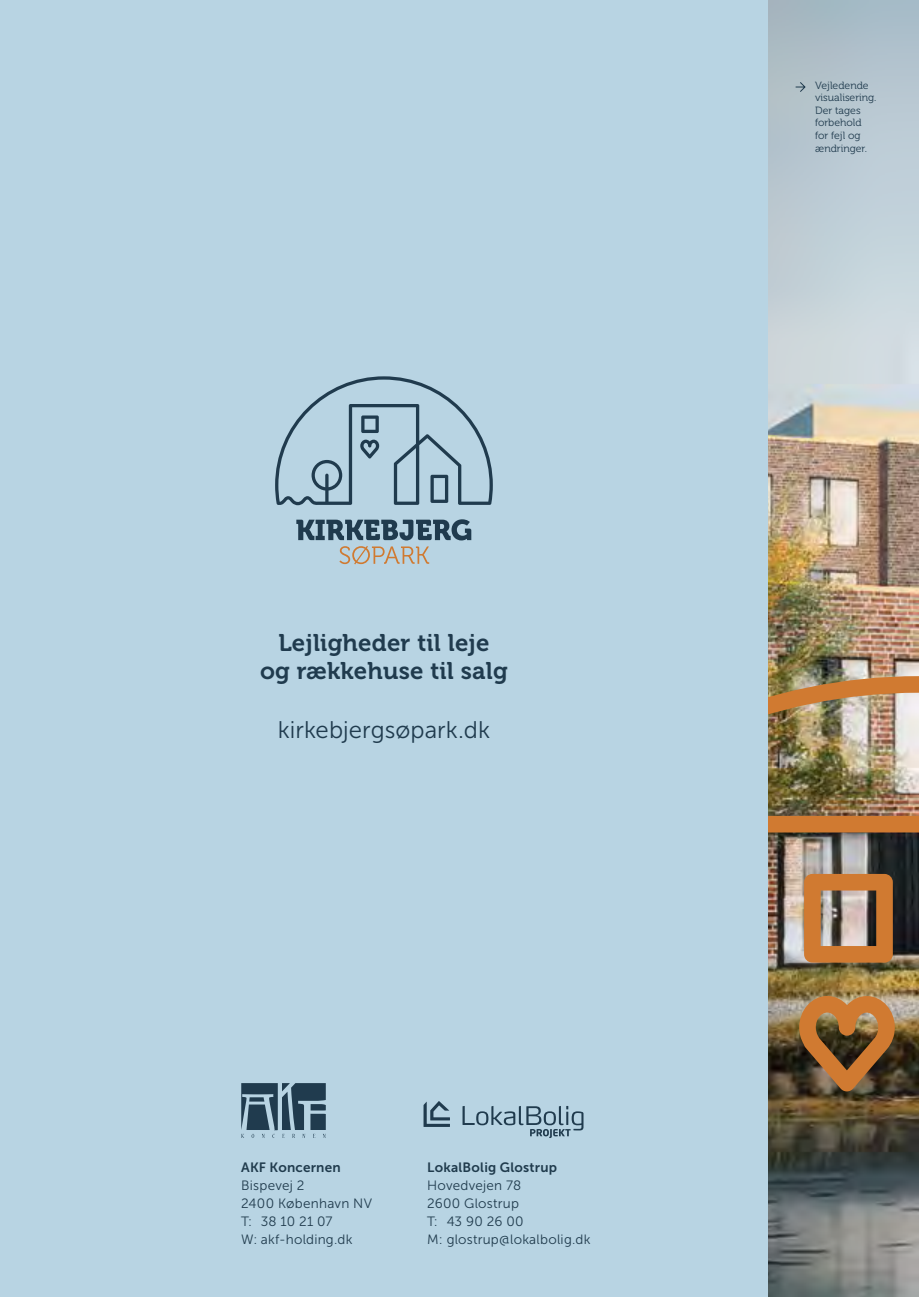
<style>
.page{position:relative;width:919px;height:1297px;background:#fff}
.page>*{position:absolute;margin:0;border:0;box-sizing:border-box;transform-origin:0 0}
.t1{font:24px/27.8px "Museo 700";letter-spacing:.01em;color:#203b4e;text-align:center}
.t2{font:24px "Museo Sans 300";color:#203b4e}
.t3{font:13.5px/18px "Museo Sans 300";letter-spacing:.015em;color:#203b4d}
.t4{font:13.5px "Museo Sans 700";letter-spacing:.02em;color:#203b4d}
.t5{font:10.5px/12.6px "Museo 300";color:#203b4e}
</style>
<div class="page">
<img style="left:767px;top:0;width:151px;height:676px">
<img style="left:767px;top:676px;width:151px;height:621px">
<div style="left:0;top:0;width:767px;height:1297px;background:#b8d4e3"></div>
<svg style="left:296px;top:519px;width:175px;height:21px"></svg>
<svg style="left:339px;top:546px;width:90px;height:18px"></svg>
<svg style="left:275px;top:376px;width:218px;height:130px"></svg>
<svg style="left:241px;top:1083px;width:85px;height:55px"></svg>
<svg style="left:423px;top:1101px;width:27px;height:26px"></svg>
<svg style="left:462px;top:1106px;width:121px;height:32px"></svg>
<svg style="left:794px;top:81px;width:12px;height:12px"></svg>
<h1 class="t1" style="left:260px;top:629px;width:249px">Lejligheder til leje<br>og rækkehuse til salg</h1>
<h1 class="t2" style="left:278px;top:717px;width:214px">kirkebjergsøpark.dk</h1>
<p class="t4" style="left:241px;top:1160px;width:101px">AKF Koncernen</p>
<p class="t3" style="left:241px;top:1176px;width:132px">Bispevej 2<br>2400 København NV<br>T: 38 10 21 07<br>W: akf-holding.dk</p>
<p class="t4" style="left:427px;top:1160px;width:131px">LokalBolig Glostrup</p>
<p class="t3" style="left:427px;top:1176px;width:165px">Hovedvejen 78<br>2600 Glostrup<br>T: 43 90 26 00<br>M: glostrup@lokalbolig.dk</p>
<p class="t5" style="left:815px;top:79px;width:63px">Vejledende visualisering.<br>Der tages forbehold for fejl og ændringer.</p>
</div>
